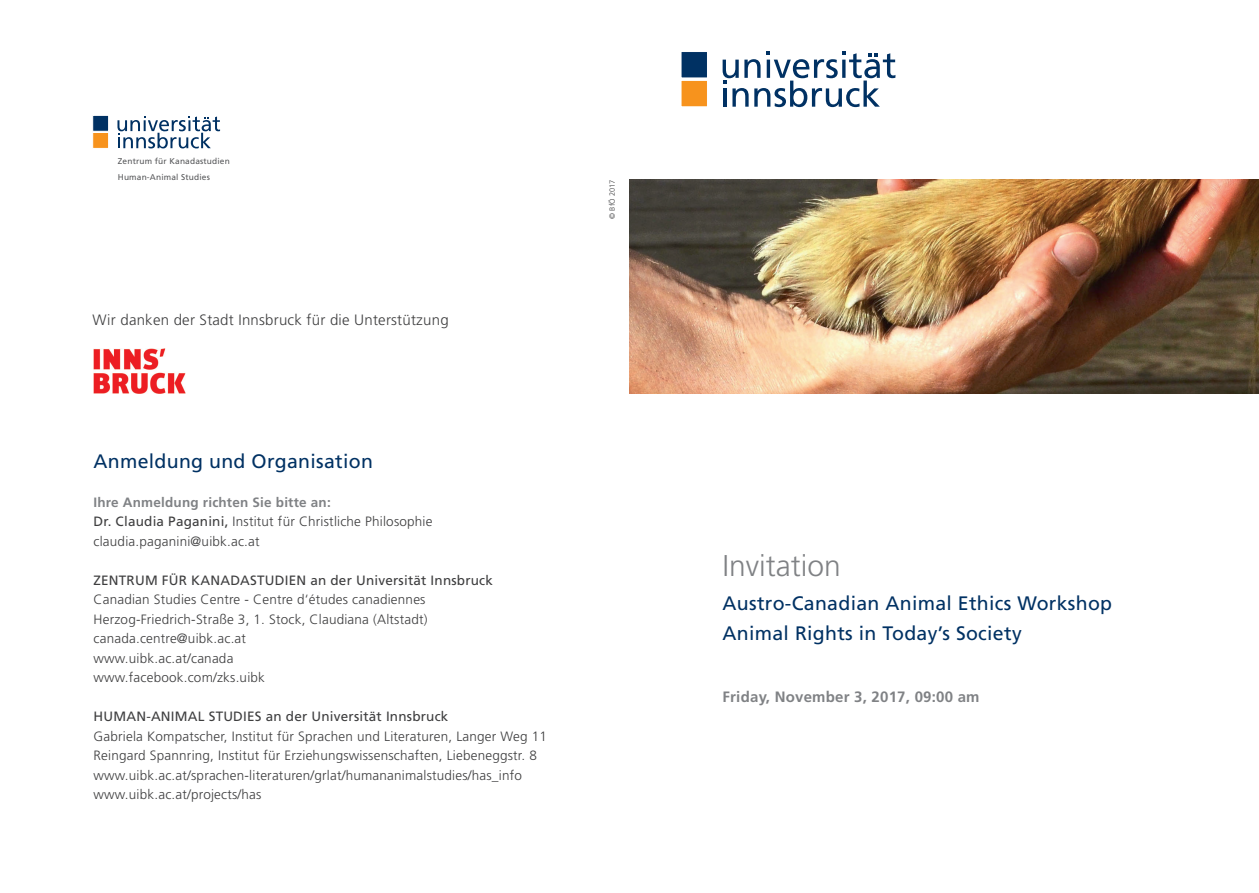
<style>
.page{position:relative;width:1259px;height:893px;background:#fff}
.page>*{position:absolute;margin:0;border:0;box-sizing:border-box;transform-origin:0 0}
.t1{font:300 30px "Frutiger";color:#808285}
.t2{font:19.5px/30px "Frutiger";letter-spacing:.015em;color:#003163}
.t3{font:300 15px "Frutiger";letter-spacing:.015em;color:#3e3e3f}
.t4{font:700 15px "Frutiger";letter-spacing:.015em;color:#808285}
.t5{font:300 13.5px/19.5px "Frutiger";letter-spacing:.015em;color:#3e3e3f}
.t6{font:13.5px "Frutiger";letter-spacing:.015em;color:#3e3e3f}
.t7{font:8.4px/15.3px "Frutiger";letter-spacing:.02em;color:#57585a}
.t8{font:300 7.5px "Frutiger";color:#3e3e3f}
.s1{font-weight:700;color:#808285}
.s2{font-weight:400}
</style>
<div class="page">
<img style="left:93px;top:349px;width:92px;height:44px">
<svg style="left:681px;top:52px;width:26px;height:55px"></svg>
<svg style="left:722px;top:52px;width:173px;height:55px"></svg>
<img style="left:629px;top:180px;width:630px;height:213px">
<svg style="left:92px;top:115px;width:17px;height:33px"></svg>
<svg style="left:117px;top:116px;width:103px;height:32px"></svg>
<p class="t7" style="left:118px;top:154px;width:114px">Zentrum für Kanadastudien<br>Human-Animal Studies</p>
<p class="t3" style="left:92px;top:312px;width:358px">Wir danken der Stadt Innsbruck für die Unterstützung</p>
<h2 class="t2" style="left:94px;top:446px;width:281px">Anmeldung und Organisation</h2>
<p class="t5" style="left:94px;top:492px;width:340px"><span class="s1">Ihre Anmeldung richten Sie bitte an:<br></span><span class="s2">Dr. Claudia Paganini,</span> Institut für Christliche Philosophie claudia.paganini@uibk.ac.at</p>
<p class="t6" style="left:94px;top:572px;width:401px">ZENTRUM FÜR KANADASTUDIEN an der Universität Innsbruck</p>
<p class="t5" style="left:94px;top:590px;width:335px">Canadian Studies Centre - Centre d‘études canadiennes Herzog-Friedrich-Straße 3, 1. Stock, Claudiana (Altstadt) canada.centre@uibk.ac.at<br>www.uibk.ac.at/canada<br>www.facebook.com/zks.uibk</p>
<p class="t6" style="left:94px;top:709px;width:356px">HUMAN-ANIMAL STUDIES an der Universität Innsbruck</p>
<p class="t5" style="left:94px;top:726px;width:455px">Gabriela Kompatscher, Institut für Sprachen und Literaturen, Langer Weg 11<br>Reingard Spannring, Institut für Erziehungswissenschaften, Liebeneggstr. 8 www.uibk.ac.at/sprachen-literaturen/grlat/humananimalstudies/has_info www.uibk.ac.at/projects/has</p>
<p class="t8" style="left:608px;top:219px;width:40px;rotate:-90deg">© BfÖ 2017</p>
<h1 class="t1" style="left:722px;top:548px;width:120px">Invitation</h1>
<h2 class="t2" style="left:722px;top:588px;width:391px">Austro-Canadian Animal Ethics Workshop<br>Animal Rights in Today’s Society</h2>
<p class="t4" style="left:722px;top:688px;width:259px">Friday, November 3, 2017, 09:00 am</p>
</div>
